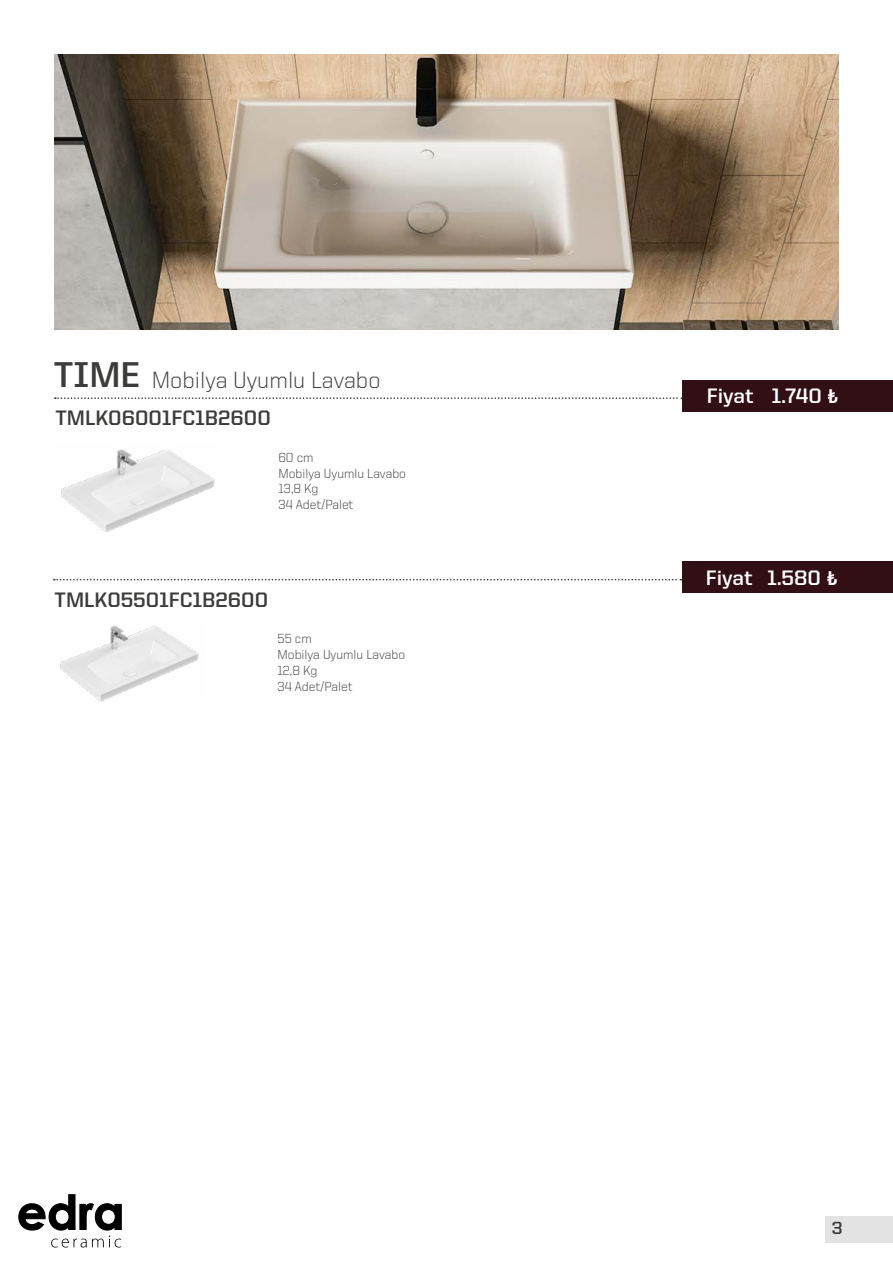
<style>
.page{position:relative;width:893px;height:1263px;background:#fff}
.page>*{position:absolute;margin:0;border:0;box-sizing:border-box;transform-origin:0 0}
.t1{font:700 36px "United Sans Reg";color:#3c3c3b}
.t2{font:300 23.7px "United Sans Reg";color:#3c3c3b}
.t3{font:700 21px "United Sans Reg";color:#3c3c3b}
.t4{font:700 21px "United Sans Reg";color:#fff}
.t5{font:700 17.7px "United Sans Reg";color:#3c3c3b}
.t6{font:300 13.2px/15.9px "United Sans Reg";color:#3c3c3b}
.s1{font-family:"Corbel"}
</style>
<div class="page">
<div style="left:682px;top:561px;width:210px;height:32px;background:#320e15"></div>
<div style="left:683px;top:380px;width:210px;height:31px;background:#320e15"></div>
<svg style="left:54px;top:579px;width:627px;height:1px"></svg>
<svg style="left:55px;top:397px;width:627px;height:2px"></svg>
<img style="left:61px;top:449px;width:154px;height:83px">
<img style="left:60px;top:625px;width:139px;height:77px">
<div style="left:825px;top:1216px;width:68px;height:27px;background:#e3e3e3"></div>
<img style="left:54px;top:54px;width:784px;height:276px">
<svg style="left:18px;top:1194px;width:104px;height:53px"></svg>
<h1 class="t1" style="left:54px;top:355px;width:88px">TIME</h1>
<h2 class="t2" style="left:152px;top:368px;width:230px">Mobilya Uyumlu Lavabo</h2>
<h3 class="t3" style="left:55px;top:406px;width:217px">TMLK06001FC1B2600</h3>
<p class="t6" style="left:278px;top:449px;width:37px">60 cm</p>
<p class="t6" style="left:278px;top:465px;width:129px">Mobilya Uyumlu Lavabo</p>
<p class="t6" style="left:278px;top:481px;width:77px">13,8 Kg<br>34 Adet/Palet</p>
<h3 class="t3" style="left:55px;top:588px;width:215px">TMLK05501FC1B2600</h3>
<p class="t6" style="left:278px;top:631px;width:36px">55 cm</p>
<p class="t6" style="left:278px;top:646px;width:129px">Mobilya Uyumlu Lavabo</p>
<p class="t6" style="left:278px;top:662px;width:77px">12,8 Kg<br>34 Adet/Palet</p>
<h3 class="t4" style="left:707px;top:385px;width:49px">Fiyat</h3>
<h3 class="t4" style="left:772px;top:385px;width:69px">1.740 <span class="s1">₺</span></h3>
<h3 class="t4" style="left:706px;top:566px;width:49px">Fiyat</h3>
<h3 class="t4" style="left:767px;top:566px;width:72px">1.580 <span class="s1">₺</span></h3>
<h3 class="t5" style="left:832px;top:1218px;width:12px">3</h3>
</div>
